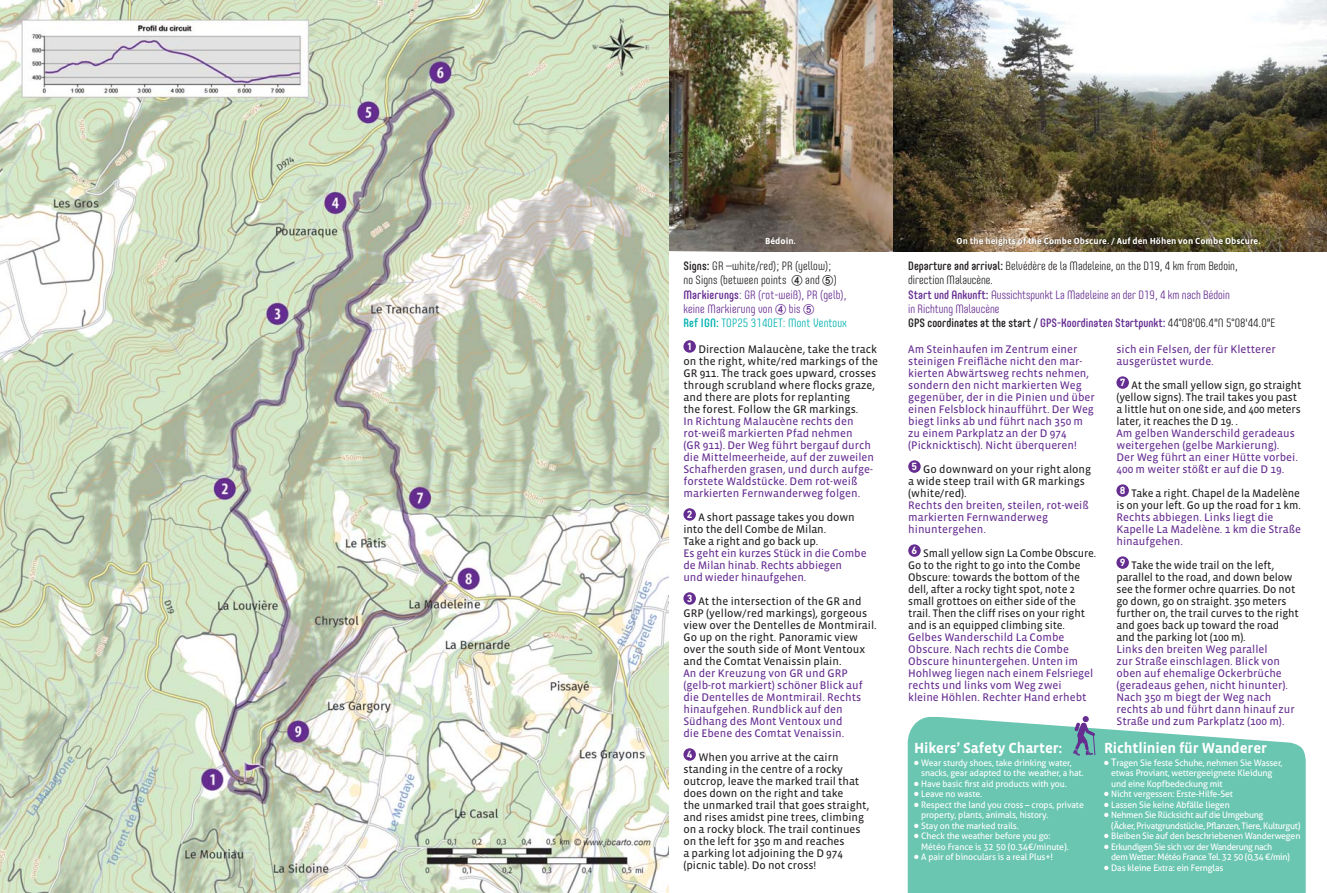
<style>
.page{position:relative;width:1327px;height:893px;background:#fff}
.page>*{position:absolute;margin:0;border:0;box-sizing:border-box;transform-origin:0 0}
.t1{font:700 15px "Vista Sans OT";letter-spacing:-.01em;color:#fff}
.t2{font:300 condensed 12px/14.2px "Core Mellow";color:#231f20}
.t3{font:300 condensed 12px/14.2px "Core Mellow";letter-spacing:.01em;color:#662d91}
.t4{font:300 condensed 12px/14.2px "Core Mellow";letter-spacing:.01em;color:#00b2b0}
.t5{font:11.25px/12px "Vista Sans OT";color:#662d91}
.t6{font:11.25px/12px "Vista Sans OT";letter-spacing:-.005em;color:#231f20}
.t7{font:700 10.65px "DIN Next LT Pro";color:#fff;scale:.96 1}
.t8{font:9px/10.5px "Aller";letter-spacing:-.015em;color:#fff}
.t9{font:9px/10.5px "Aller";letter-spacing:-.035em;color:#fff}
.t10{font:9px/10.5px "Aller";letter-spacing:-.04em;color:#fff}
.t11{font:700 9px "Vista Sans OT";color:#fff}
.s1{font-weight:500}
.s2{color:#231f20}
.s3{font-family:"Nanum Gothic";font-weight:700;font-stretch:normal;color:#231f20}
.s4{color:#662d91}
.s5{font-family:"Nanum Gothic";font-weight:700;font-stretch:normal;color:#662d91}
.s6{font-weight:500;color:#662d91}
.s7{font-size:10.5px}
</style>
<div class="page">
<div style="left:683px;top:340px;width:13px;height:13px;background:#662d91;border-radius:50%"></div>
<div style="left:683px;top:508px;width:13px;height:13px;background:#662d91;border-radius:50%"></div>
<div style="left:683px;top:592px;width:13px;height:13px;background:#662d91;border-radius:50%"></div>
<div style="left:683px;top:748px;width:13px;height:13px;background:#662d91;border-radius:50%"></div>
<div style="left:908px;top:544px;width:12px;height:13px;background:#662d91;border-radius:50%"></div>
<div style="left:908px;top:460px;width:12px;height:13px;background:#662d91;border-radius:50%"></div>
<div style="left:1116px;top:484px;width:13px;height:13px;background:#662d91;border-radius:50%"></div>
<div style="left:1116px;top:556px;width:13px;height:13px;background:#662d91;border-radius:50%"></div>
<div style="left:1116px;top:376px;width:13px;height:13px;background:#662d91;border-radius:50%"></div>
<img style="left:668px;top:0;width:659px;height:251px">
<svg style="left:907px;top:717px;width:398px;height:176px;background:#74cab6"></svg>
<svg style="left:1072px;top:716px;width:23px;height:40px"></svg>
<img style="left:889px;top:229px;width:438px;height:23px">
<img style="left:0;top:0;width:668px;height:893px">
<p class="t11" style="left:765px;top:236px;width:32px">Bédoin.</p>
<p class="t11" style="left:956px;top:236px;width:306px">On the heights of the Combe Obscure. / Auf den Höhen von Combe Obscure.</p>
<p class="t2" style="left:683px;top:259px;width:149px"><span class="s1">Signs:</span> GR –white/red); PR (yellow); no Signs (between points</p>
<p class="t3" style="left:683px;top:274px;width:165px;text-indent:122px"><span class="s2">and</span> <span class="s3">-</span><span class="s2">)<br></span><span class="s1">Markierungs</span>: GR (rot-weiß), PR (gelb), keine Markierung von</p>
<p class="t4" style="left:683px;top:302px;width:165px;text-indent:105px"><span class="s4">bis</span> <span class="s5">-<br></span><span class="s1">Ref IGN:</span> TOP25 3140ET: Mont Ventoux</p>
<p class="t7" style="left:687px;top:340px;width:7px">1</p>
<p class="t6" style="left:683px;top:343px;width:196px;text-indent:15px">Direction Malaucène, take the track on the right, white/red markings of the GR 911. The track goes upward, crosses through scrubland where flocks graze, and there are plots for replanting<br>the forest. Follow the GR markings.</p>
<p class="t5" style="left:683px;top:415px;width:192px">In Richtung Malaucène rechts den rot-weiß markierten Pfad nehmen<br>(GR 911). Der Weg führt bergauf durch die Mittelmeerheide, auf der zuweilen Schafherden grasen, und durch aufge&shy;forstete Waldstücke. Dem rot-weiß markierten Fernwanderweg folgen.</p>
<p class="t6" style="left:683px;top:511px;width:173px;text-indent:15px">A short passage takes you down into the dell Combe de Milan.<br>Take a right and go back up.</p>
<p class="t5" style="left:683px;top:547px;width:185px">Es geht ein kurzes Stück in die Combe de Milan hinab. Rechts abbiegen<br>und wieder hinaufgehen.</p>
<p class="t6" style="left:683px;top:595px;width:195px;text-indent:15px">At the intersection of the GR and GRP (yellow/red markings), gorgeous view over the Dentelles de Montmirail.<br>Go up on the right. Panoramic view over the south side of Mont Ventoux and the Comtat Venaissin plain.</p>
<p class="t5" style="left:683px;top:667px;width:181px">An der Kreuzung von GR und GRP (gelb-rot markiert) schöner Blick auf die Dentelles de Montmirail. Rechts hinaufgehen. Rundblick auf den<br>Südhang des Mont Ventoux und<br>die Ebene des Comtat Venaissin.</p>
<p class="t6" style="left:683px;top:751px;width:187px;text-indent:15px">When you arrive at the cairn standing in the centre of a rocky outcrop, leave the marked trail that does down on the right and take<br>the unmarked trail that goes straight, and rises amidst pine trees, climbing on a rocky block. The trail continues on the left for 350 m and reaches<br>a parking lot adjoining the D 974 (picnic table). Do not cross!</p>
<p class="t7" style="left:687px;top:508px;width:7px">2</p>
<p class="t7" style="left:687px;top:592px;width:7px">3</p>
<p class="t7" style="left:687px;top:748px;width:7px">4</p>
<p class="t2" style="left:908px;top:259px;width:369px"><span class="s1">Departure and arrival:</span> Belvédère de la Madeleine, on the D19, 4 km from Bedoin, direction Malaucène.<br><span class="s6">Start und Ankunft:</span> <span class="s4">Aussichtspunkt La Madeleine an der D19, 4 km nach Bédoin<br>in Richtung Malaucène<br></span><span class="s1">GPS coordinates at the start /</span> <span class="s6">GPS-Koordinaten Startpunkt:</span> 44°08'06.4"N 5°08'44.0"E</p>
<p class="t5" style="left:908px;top:343px;width:188px">Am Steinhaufen im Zentrum einer steinigen Freifläche nicht den mar&shy;kierten Abwärtsweg rechts nehmen, sondern den nicht markierten Weg gegenüber, der in die Pinien und über einen Felsblock hinaufführt. Der Weg biegt links ab und führt nach 350 m zu einem Parkplatz an der D 974 (Picknicktisch). Nicht überqueren!</p>
<p class="t6" style="left:908px;top:463px;width:184px;text-indent:15px">Go downward on your right along a wide steep trail with GR markings (white/red).</p>
<p class="t5" style="left:908px;top:499px;width:182px">Rechts den breiten, steilen, rot-weiß markierten Fernwanderweg hinuntergehen.</p>
<p class="t6" style="left:908px;top:547px;width:189px;text-indent:15px">Small yellow sign La Combe Obscure.<br>Go to the right to go into the Combe Obscure: towards the bottom of the dell, after a rocky tight spot, note 2 small grottoes on either side of the trail. Then the cliff rises on your right and is an equipped climbing site.</p>
<p class="t5" style="left:908px;top:631px;width:186px">Gelbes Wanderschild La Combe<br>Obscure. Nach rechts die Combe<br>Obscure hinuntergehen. Unten im<br>Hohlweg liegen nach einem Felsriegel rechts und links vom Weg zwei kleine Höhlen. Rechter Hand erhebt</p>
<p class="t7" style="left:911px;top:460px;width:7px">5</p>
<p class="t7" style="left:911px;top:544px;width:7px">6</p>
<h1 class="t1" style="left:914px;top:740px;width:150px">Hikers’ Safety Charter:</h1>
<p class="t8" style="left:921px;top:758px;width:164px;text-indent:-7px">● Wear sturdy shoes, take drinking water, snacks, gear adapted to the weather, a hat.</p>
<p class="t8" style="left:914px;top:779px;width:154px">● Have basic first aid products with you.</p>
<p class="t8" style="left:914px;top:790px;width:70px">● Leave no waste.</p>
<p class="t8" style="left:921px;top:800px;width:164px;text-indent:-7px">● Respect the land you cross – crops, private property, plants, animals, history.</p>
<p class="t8" style="left:914px;top:821px;width:106px">● Stay on the marked trails.</p>
<p class="t8" style="left:921px;top:832px;width:149px;text-indent:-7px">● Check the weather before you go:<br>Météo France is 32 50 (0.34€/minute).</p>
<p class="t8" style="left:914px;top:853px;width:141px">● A pair of binoculars is a real Plus+!</p>
<p class="t5" style="left:1116px;top:343px;width:161px">sich ein Felsen, der für Kletterer ausgerüstet wurde.</p>
<p class="t6" style="left:1116px;top:379px;width:187px;text-indent:15px">At the small yellow sign, go straight (yellow signs). The trail takes you past a little hut on one side, and 400 meters later, it reaches the D 19. .</p>
<p class="t5" style="left:1116px;top:427px;width:183px">Am gelben Wanderschild geradeaus weitergehen (gelbe Markierung).<br>Der Weg führt an einer Hütte vorbei.<br>400 m weiter stößt er auf die D 19.</p>
<p class="t6" style="left:1116px;top:487px;width:186px;text-align:right">Take a right. Chapel de la Madelène<br>is on your left. Go up the road for 1 km.</p>
<p class="t5" style="left:1116px;top:511px;width:186px">Rechts abbiegen. Links liegt die<br>Kapelle La Madelène. 1 km die Straße hinaufgehen.</p>
<p class="t6" style="left:1116px;top:559px;width:184px;text-indent:15px">Take the wide trail on the left, parallel to the road, and down below see the former ochre quarries. Do not go down, go on straight. 350 meters further on, the trail curves to the right and goes back up toward the road and the parking lot (100 m).</p>
<p class="t5" style="left:1116px;top:643px;width:180px">Links den breiten Weg parallel<br>zur Straße einschlagen. Blick von oben auf ehemalige Ockerbrüche (geradeaus gehen, nicht hinunter).<br>Nach 350 m biegt der Weg nach rechts ab und führt dann hinauf zur<br>Straße und zum Parkplatz (100 m).</p>
<p class="t7" style="left:1120px;top:376px;width:7px">7</p>
<p class="t7" style="left:1120px;top:484px;width:7px">8</p>
<p class="t7" style="left:1120px;top:556px;width:7px">9</p>
<h1 class="t1" style="left:1104px;top:740px;width:164px">Richtlinien für Wanderer</h1>
<p class="t8" style="left:1111px;top:758px;width:173px;text-indent:-7px">● <span class="s7">T</span>ragen Sie feste Schuhe, nehmen Sie Wasser, etwas Proviant, wettergeeignete Kleidung und eine Kopfbedeckung mit</p>
<p class="t8" style="left:1104px;top:790px;width:130px">● Nicht vergessen: Erste-Hilfe-Set</p>
<p class="t8" style="left:1104px;top:800px;width:127px">● Lassen Sie keine Abfälle liegen</p>
<p class="t9" style="left:1111px;top:811px;width:191px;text-indent:-7px">● Nehmen Sie Rücksicht auf die Umgebung<br>(Äcker, Privatgrundstücke, Pflanzen, Tiere, Kulturgut)</p>
<p class="t8" style="left:1104px;top:832px;width:198px">● Bleiben Sie auf den beschriebenen Wanderwegen</p>
<p class="t10" style="left:1111px;top:842px;width:180px;text-indent:-7px">● Erkundigen Sie sich vor der Wanderung nach dem Wetter: Météo France Tel. 32 50 (0,34 €/min)</p>
<p class="t8" style="left:1104px;top:863px;width:121px">● Das kleine Extra: ein Fernglas</p>
</div>
